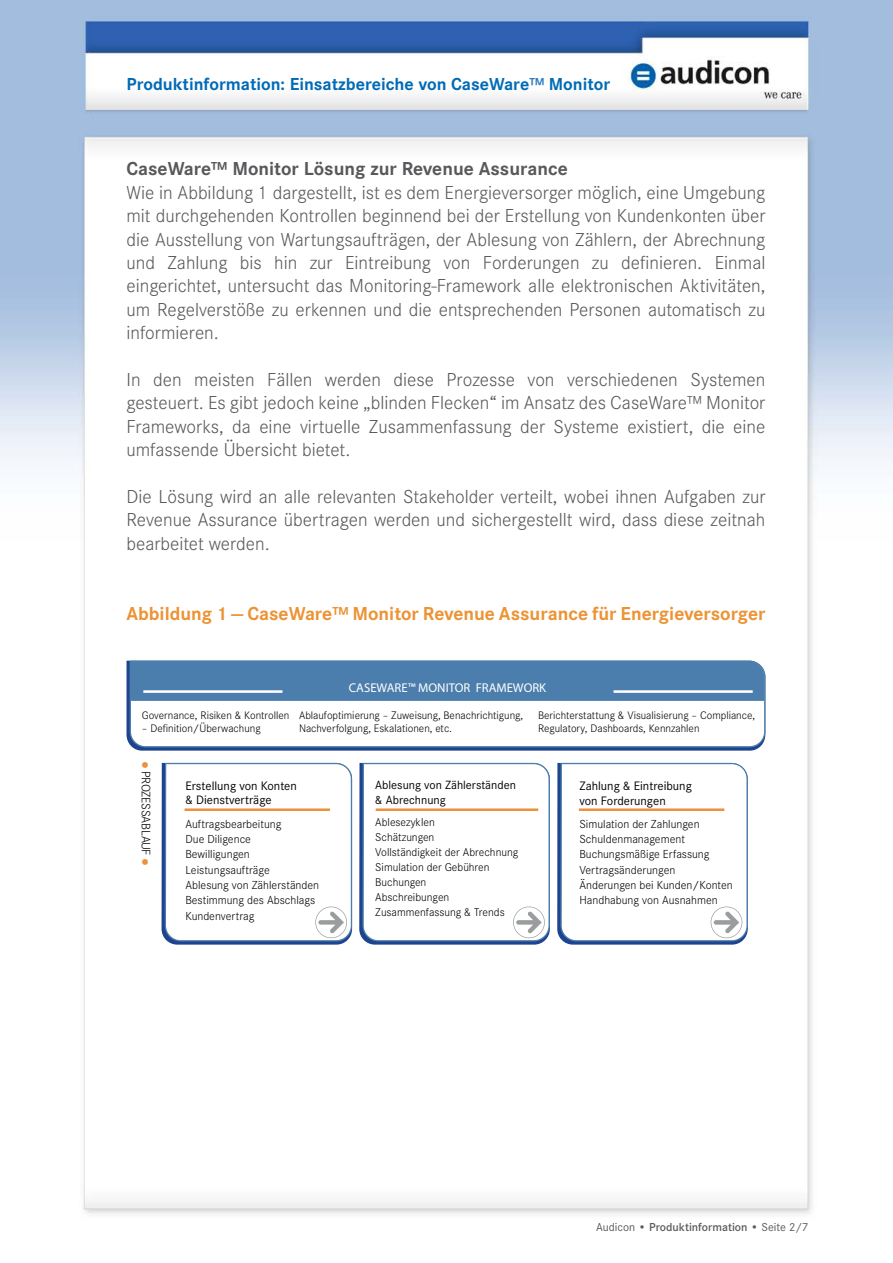
<style>
.page{position:relative;width:893px;height:1263px;background:#fff}
.page>*{position:absolute;margin:0;border:0;box-sizing:border-box;transform-origin:0 0}
.t1{font:300 19.5px/23.4px "Corporate S";color:#58595b;text-align:justify}
.t2{font:700 19.5px "Corporate S";color:#ec9334}
.t3{font:700 19.5px "Corporate S";color:#58595b}
.t4{font:700 18px "Corporate S";color:#006bb6}
.t5{font:12.75px/14px "Corporate S";color:#000}
.t6{font:12.75px "Eurostile Extended Roman DTC";color:#fff}
.t7{font:300 12.75px "Corporate S";letter-spacing:-.025em;color:#000}
.t8{font:12.3px/14.9px "Corporate S";color:#000}
.t9{font:300 12.15px/15.3px "Corporate S";color:#000}
.t10{font:600 12px "Corporate S";color:#58595b}
.t11{font:300 11.7px/14.9px "Corporate S";color:#000}
.t12{font:300 11.25px/13.6px "Corporate S";color:#000}
.s1{color:#2e7dc1}
.s2{font-family:"Eurostile Extended Black DTC";font-weight:400;font-size:28.05px;color:#ec923e}
.s3{font-weight:400}
</style>
<div class="page">
<img style="left:0;top:0;width:893px;height:1214px">
<svg style="left:126px;top:661px;width:639px;height:90px;background:#4261a0"></svg>
<svg style="left:129px;top:661px;width:636px;height:87px"></svg>
<div style="left:130px;top:661px;width:634px;height:40px;background:#4b7eac"></div>
<hr style="left:143px;top:690px;width:139px;height:3px;background:#fff">
<hr style="left:614px;top:690px;width:139px;height:3px;background:#fff">
<svg style="left:162px;top:762px;width:191px;height:183px"></svg>
<svg style="left:359px;top:762px;width:191px;height:183px"></svg>
<svg style="left:557px;top:762px;width:191px;height:183px"></svg>
<hr style="left:185px;top:808px;width:145px;height:3px;background:#ec923e">
<hr style="left:376px;top:808px;width:162px;height:3px;background:#ec923e">
<hr style="left:579px;top:808px;width:145px;height:3px;background:#ec923e">
<p class="t4" style="left:126px;top:74px;width:485px">Produktinformation: Einsatzbereiche von CaseWare<span class="s1">™</span> Monitor</p>
<p class="t3" style="left:126px;top:158px;width:443px">CaseWare™ Monitor Lösung zur Revenue Assurance</p>
<p class="t1" style="left:126px;top:181px;width:640px">Wie in Abbildung 1 dargestellt, ist es dem Energieversorger möglich, eine Umgebung mit durchgehenden Kontrollen beginnend bei der Erstellung von Kundenkonten über die Ausstellung von Wartungsaufträgen, der Ablesung von Zählern, der Abrechnung und Zahlung bis hin zur Eintreibung von Forderungen zu definieren. Einmal eingerichtet, untersucht das Monitoring-Framework alle elektronischen Aktivitäten, um Regelverstöße zu erkennen und die entsprechenden Personen automatisch zu informieren.</p>
<p class="t1" style="left:126px;top:368px;width:640px">In den meisten Fällen werden diese Prozesse von verschiedenen Systemen gesteuert. Es gibt jedoch keine „blinden Flecken“ im Ansatz des CaseWare™ Monitor Frameworks, da eine virtuelle Zusammenfassung der Systeme existiert, die eine umfassende Übersicht bietet.</p>
<p class="t1" style="left:126px;top:485px;width:640px">Die Lösung wird an alle relevanten Stakeholder verteilt, wobei ihnen Aufgaben zur Revenue Assurance übertragen werden und sichergestellt wird, dass diese zeitnah bearbeitet werden.</p>
<p class="t2" style="left:126px;top:602px;width:640px">Abbildung 1 — CaseWare™ Monitor Revenue Assurance für Energieversorger</p>
<p class="t6" style="left:349px;top:680px;width:199px">CASEWARE™ MONITOR FRAMEWORK</p>
<p class="t12" style="left:142px;top:708px;width:149px">Governance, Risiken &amp; Kontrollen</p>
<p class="t12" style="left:142px;top:722px;width:120px">– Definition/Überwachung</p>
<p class="t12" style="left:299px;top:708px;width:226px">Ablaufoptimierung – Zuweisung, Benachrichtigung,<br>Nachverfolgung, Eskalationen, etc.</p>
<p class="t12" style="left:538px;top:708px;width:219px">Berichterstattung &amp; Visualisierung – Compliance,<br>Regulatory, Dashboards, Kennzahlen</p>
<p class="t7" style="left:153px;top:761px;width:106px;rotate:90deg"><span class="s2">•</span> PROZESSABLAUF <span class="s2">•</span></p>
<p class="t8" style="left:375px;top:778px;width:142px">Ablesung von Zählerständen &amp; Abrechnung</p>
<p class="t11" style="left:375px;top:815px;width:145px">Ablesezyklen<br>Schätzungen<br>Vollständigkeit der Abrechnung<br>Simulation der Gebühren<br>Buchungen<br>Abschreibungen<br>Zusammenfassung &amp; Trends</p>
<p class="t5" style="left:579px;top:778px;width:114px;line-height:15.3px">Zahlung &amp; Eintreibung von Forderungen</p>
<p class="t9" style="left:579px;top:816px;width:155px">Simulation der Zahlungen<br>Schuldenmanagement<br>Buchungsmäßige Erfassung<br>Vertragsänderungen<br>Änderungen bei Kunden/Konten<br>Handhabung von Ausnahmen</p>
<p class="t5" style="left:185px;top:778px;width:113px">Erstellung von Konten &amp; Dienstverträge</p>
<p class="t9" style="left:185px;top:816px;width:135px">Auftragsbearbeitung<br>Due Diligence<br>Bewilligungen<br>Leistungsaufträge<br>Ablesung von Zählerständen<br>Bestimmung des Abschlags<br>Kundenvertrag</p>
<p class="t10" style="left:596px;top:1220px;width:214px"><span class="s3">Audicon •</span> Produktinformation • <span class="s3">Seite 2/7</span></p>
</div>
